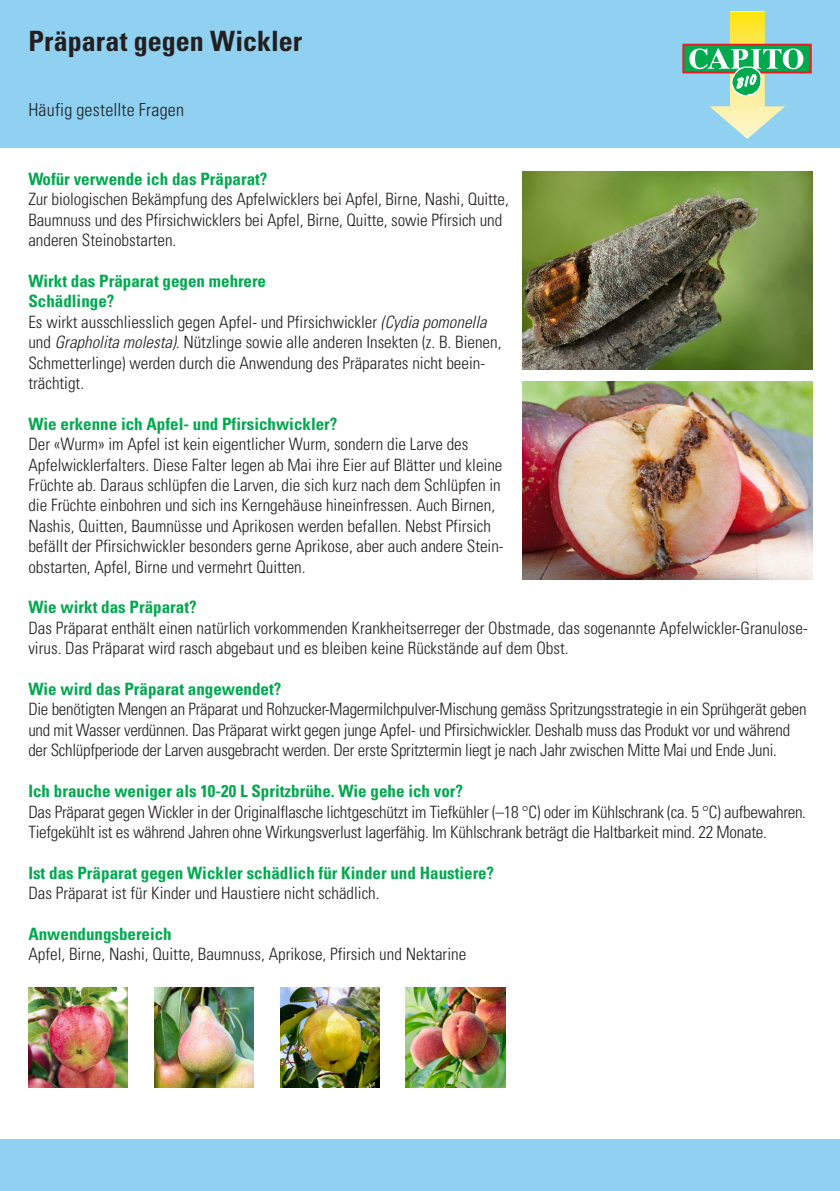
<style>
.page{position:relative;width:840px;height:1191px;background:#fff}
.page>*{position:absolute;margin:0;border:0;box-sizing:border-box;transform-origin:0 0}
.t1{font:28px "Univers LT 67 Bd Cn";color:#231f20}
.t2{font:18px "Univers LT 47 Lt Cn";letter-spacing:.015em;color:#231f20}
.t3{font:17px/20.4px "Univers LT 47 Lt Cn";color:#231f20}
.t4{font:17px/20.4px "Univers LT 67 Bd Cn";color:#00a94e}
.s1{font-family:"Univers LT Std";font-weight:300;font-style:italic;font-stretch:condensed}
</style>
<div class="page">
<div style="left:0;top:0;width:839px;height:147px;background:#90d1f2"></div>
<div style="left:0;top:1140px;width:839px;height:51px;background:#90d1f2"></div>
<div style="left:683px;top:45px;width:127px;height:27px;background:#00a94e"></div>
<div style="left:682px;top:44px;width:129px;height:29px;border:2px solid #ee1d23"></div>
<svg style="left:689px;top:11px;width:114px;height:128px"></svg>
<img style="left:28px;top:987px;width:100px;height:100px">
<img style="left:154px;top:987px;width:99px;height:100px">
<img style="left:280px;top:987px;width:99px;height:100px">
<img style="left:406px;top:987px;width:99px;height:100px">
<img style="left:522px;top:171px;width:289px;height:199px">
<img style="left:522px;top:381px;width:289px;height:199px">
<h1 class="t1" style="left:28px;top:24px;width:275px">Präparat gegen Wickler</h1>
<p class="t2" style="left:28px;top:99px;width:157px">Häufig gestellte Fragen</p>
<p class="t4" style="left:28px;top:169px;width:240px">Wofür verwende ich das Präparat?</p>
<p class="t3" style="left:28px;top:189px;width:481px">Zur biologischen Bekämpfung des Apfelwicklers bei Apfel, Birne, Nashi, Quitte,<br>Baumnuss und des Pfirsichwicklers bei Apfel, Birne, Quitte, sowie Pfirsich und anderen Steinobstarten.</p>
<p class="t4" style="left:28px;top:271px;width:239px">Wirkt das Präparat gegen mehrere<br>Schädlinge?</p>
<p class="t3" style="left:28px;top:311px;width:474px">Es wirkt ausschliesslich gegen Apfel- und Pfirsichwickler <span class="s1">(Cydia pomonella </span>und <span class="s1">Grapholita molesta).</span> Nützlinge sowie alle anderen Insekten (z. B. Bienen, Schmetterlinge) werden durch die Anwendung des Präparates nicht beein&shy;trächtigt.</p>
<p class="t4" style="left:28px;top:413px;width:310px">Wie erkenne ich Apfel- und Pfirsichwickler?</p>
<p class="t3" style="left:28px;top:434px;width:476px">Der «Wurm» im Apfel ist kein eigentlicher Wurm, sondern die Larve des Apfelwicklerfalters. Diese Falter legen ab Mai ihre Eier auf Blätter und kleine Früchte ab. Daraus schlüpfen die Larven, die sich kurz nach dem Schlüpfen in die Früchte einbohren und sich ins Kerngehäuse hineinfressen. Auch Birnen, Nashis, Quitten, Baumnüsse und Aprikosen werden befallen. Nebst Pfirsich befällt der Pfirsichwickler besonders gerne Aprikose, aber auch andere Stein&shy;obstarten, Apfel, Birne und vermehrt Quitten.</p>
<p class="t4" style="left:28px;top:597px;width:170px">Wie wirkt das Präparat?</p>
<p class="t3" style="left:28px;top:617px;width:780px">Das Präparat enthält einen natürlich vorkommenden Krankheitserreger der Obstmade, das sogenannte Apfelwickler-Granulose&shy;virus. Das Präparat wird rasch abgebaut und es bleiben keine Rückstände auf dem Obst.</p>
<p class="t4" style="left:28px;top:679px;width:254px">Wie wird das Präparat angewendet?</p>
<p class="t3" style="left:28px;top:699px;width:779px">Die benötigten Mengen an Präparat und Rohzucker-Magermilchpulver-Mischung gemäss Spritzungsstrategie in ein Sprühgerät geben und mit Wasser verdünnen. Das Präparat wirkt gegen junge Apfel- und Pfirsichwickler. Deshalb muss das Produkt vor und während der Schlüpfperiode der Larven ausgebracht werden. Der erste Spritztermin liegt je nach Jahr zwischen Mitte Mai und Ende Juni.</p>
<p class="t4" style="left:28px;top:781px;width:436px">Ich brauche weniger als 10-20 L Spritzbrühe. Wie gehe ich vor?</p>
<p class="t3" style="left:28px;top:801px;width:778px">Das Präparat gegen Wickler in der Originalflasche lichtgeschützt im Tiefkühler (–18 °C) oder im Kühlschrank (ca. 5 °C) aufbewahren.<br>Tiefgekühlt ist es während Jahren ohne Wirkungsverlust lagerfähig. Im Kühlschrank beträgt die Haltbarkeit mind. 22 Monate.</p>
<p class="t4" style="left:28px;top:862px;width:467px">Ist das Präparat gegen Wickler schädlich für Kinder und Haustiere?</p>
<p class="t3" style="left:28px;top:883px;width:352px">Das Präparat ist für Kinder und Haustiere nicht schädlich.</p>
<p class="t4" style="left:28px;top:923px;width:145px">Anwendungsbereich</p>
<p class="t3" style="left:28px;top:944px;width:439px">Apfel, Birne, Nashi, Quitte, Baumnuss, Aprikose, Pfirsich und Nektarine</p>
</div>
